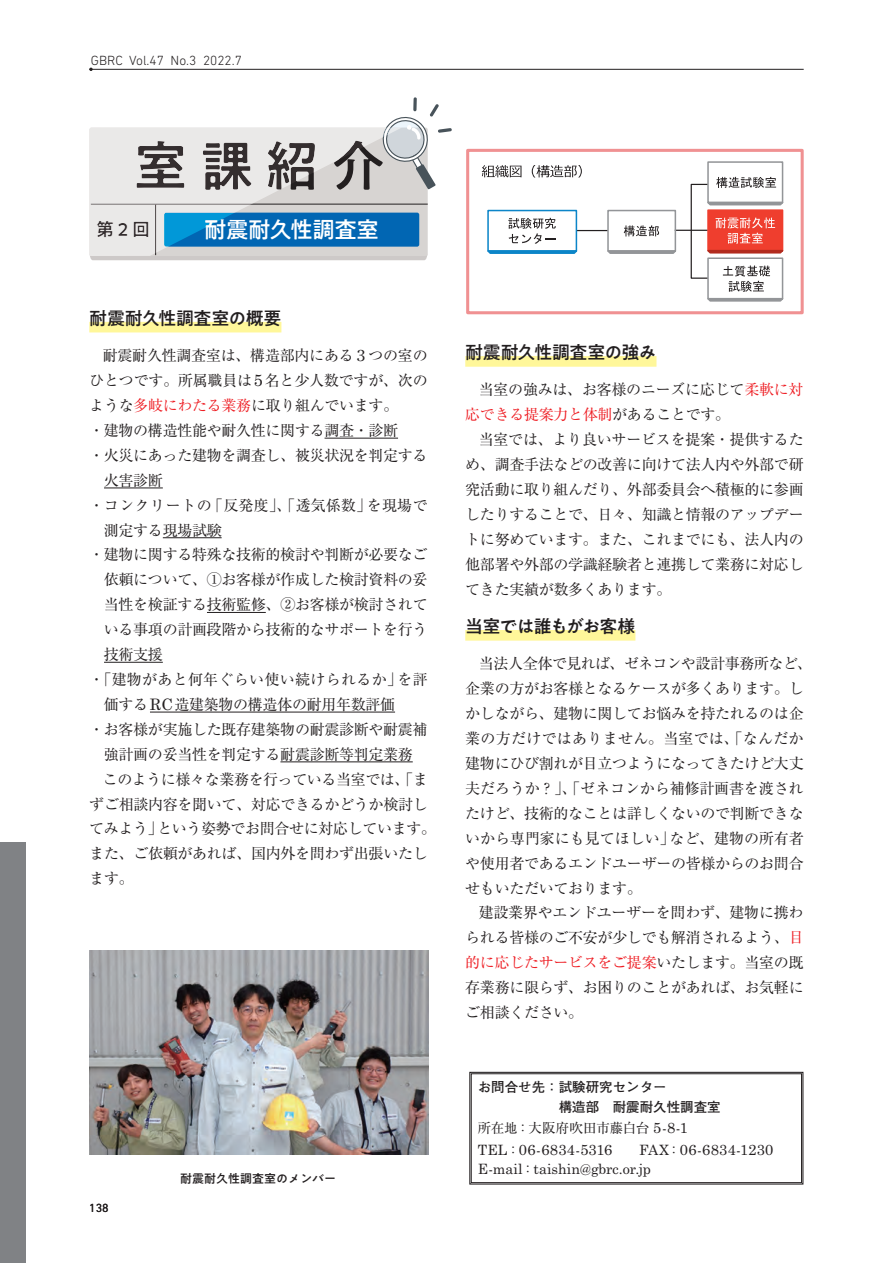
<style>
.page{position:relative;width:893px;height:1263px;background:#fff}
.page>*{position:absolute;margin:0;border:0;box-sizing:border-box;transform-origin:0 0}
.t1{font:500 54px "PA1 Gothic Std N";color:#231f20}
.t2{font:500 22.5px "PA1 Gothic Std N";letter-spacing:-.02em;color:#fff}
.t3{font:500 18px "PA1 Gothic Std N";letter-spacing:-.045em;color:#231f20}
.t4{font:500 18px "PA1 Gothic Std N";letter-spacing:-.02em;color:#231f20}
.t5{font:15px/24.9px "Ryumin Pr 6 N";letter-spacing:-.02em;color:#231f20}
.t6{font:15px "Ryumin Pr 6 N";letter-spacing:.03em;color:#231f20}
.t7{font:15px "Ryumin Pr 6 N";letter-spacing:.02em;color:#231f20}
.t8{font:14.85px "Century Schoolbook Pro";letter-spacing:.01em;color:#231f20}
.t9{font:14.1px "Century Schoolbook Pro";letter-spacing:.005em;color:#231f20}
.t10{font:700 13.5px/19.5px "Futo Go B101 Pr 6 N";color:#231f20}
.t11{font:300 13.5px "DIN Next LT Pro";color:#231f20}
.t12{font:13.5px "Ryumin Pr 6 N";letter-spacing:-.005em;color:#231f20}
.t13{font:500 12px "PA1 Gothic Std N";color:#231f20}
.t14{font:12px "DIN Next LT Pro";color:#231f20}
.s1{font-family:"Century Schoolbook Pro";font-size:16.5px}
.s2{color:#ee1d23}
.s3{font-family:"Century Schoolbook Pro";font-size:15.75px}
.s4{font-family:"Century Schoolbook Pro";font-size:14.85px}
.s5{font-family:"Century Schoolbook Pro";font-size:14.1px}
.s6{font-size:14.1px}
.s7{font-family:"Ryumin Pr 6 N";font-size:13.5px}
</style>
<div class="page">
<svg style="left:89px;top:97px;width:363px;height:163px"></svg>
<hr style="left:89px;top:69px;width:715px;height:1px;background:#231f20">
<div style="left:0;top:842px;width:26px;height:421px;background:#808285"></div>
<div style="left:465px;top:356px;width:191px;height:11px;background:#fff79a"></div>
<div style="left:465px;top:630px;width:170px;height:11px;background:#fff79a"></div>
<div style="left:89px;top:322px;width:192px;height:10px;background:#fff79a"></div>
<hr style="left:325px;top:438px;width:73px;height:1px;background:#231f20">
<hr style="left:104px;top:488px;width:59px;height:1px;background:#231f20">
<hr style="left:163px;top:537px;width:59px;height:1px;background:#231f20">
<hr style="left:207px;top:612px;width:59px;height:1px;background:#231f20">
<hr style="left:104px;top:662px;width:59px;height:1px;background:#231f20">
<hr style="left:150px;top:712px;width:245px;height:1px;background:#231f20">
<hr style="left:280px;top:761px;width:133px;height:1px;background:#231f20">
<div style="left:466px;top:149px;width:338px;height:165px;border:3px solid #f09192"></div>
<hr style="left:576px;top:230px;width:32px;height:1px;background:#231f20">
<svg style="left:624px;top:225px;width:35px;height:11px"></svg>
<hr style="left:675px;top:230px;width:33px;height:1px;background:#231f20">
<div style="left:691px;top:184px;width:17px;height:95px;border:1px solid #231f20"></div>
<svg style="left:482px;top:165px;width:39px;height:12px"></svg>
<svg style="left:532px;top:165px;width:50px;height:12px"></svg>
<div style="left:487px;top:210px;width:90px;height:42px;border:2px solid #0c85c8"></div>
<div style="left:607px;top:210px;width:69px;height:42px;border:2px solid #939598"></div>
<svg style="left:607px;top:249px;width:70px;height:5px"></svg>
<svg style="left:716px;top:177px;width:60px;height:11px"></svg>
<div style="left:707px;top:161px;width:76px;height:42px;border:2px solid #939598"></div>
<svg style="left:706px;top:201px;width:78px;height:6px"></svg>
<div style="left:707px;top:257px;width:76px;height:42px;border:2px solid #939598"></div>
<svg style="left:704px;top:266px;width:80px;height:36px"></svg>
<div style="left:708px;top:210px;width:74px;height:41px;background:#ef3e2e"></div>
<div style="left:707px;top:209px;width:76px;height:42px;border:2px solid #ef3e2e"></div>
<svg style="left:704px;top:217px;width:80px;height:38px"></svg>
<svg style="left:487px;top:218px;width:93px;height:36px"></svg>
<img style="left:89px;top:950px;width:339px;height:204px">
<svg style="left:469px;top:1071px;width:335px;height:114px"></svg>
<div style="left:471px;top:1073px;width:331px;height:110px;border:1px solid #231f20"></div>
<p class="t11" style="left:91px;top:52px;width:153px">GBRC Vol.47 No.3 2022.7</p>
<h1 class="t1" style="left:134px;top:134px;width:253px">室 課 紹 介</h1>
<p class="t3" style="left:96px;top:219px;width:55px">第２回</p>
<h2 class="t2" style="left:204px;top:216px;width:177px">耐震耐久性調査室</h2>
<p class="t4" style="left:89px;top:308px;width:194px">耐震耐久性調査室の概要</p>
<p class="t5" style="left:103px;top:342px;width:326px">耐震耐久性調査室は、構造部内にある３つの室の</p>
<p class="t5" style="left:89px;top:367px;width:340px">ひとつです。所属職員は<span class="s1">5</span>名と少人数ですが、次の</p>
<p class="t5" style="left:89px;top:392px;width:311px">ような<span class="s2">多岐にわたる業務</span>に取り組んでいます。</p>
<p class="t5" style="left:89px;top:417px;width:310px">・建物の構造性能や耐久性に関する調査・診断</p>
<p class="t5" style="left:89px;top:442px;width:340px">・火災にあった建物を調査し、被災状況を判定する</p>
<p class="t5" style="left:104px;top:467px;width:61px">火害診断</p>
<p class="t6" style="left:89px;top:493px;width:340px">・コンクリートの「反発度」、「透気係数」を現場で</p>
<p class="t5" style="left:104px;top:517px;width:119px">測定する現場試験</p>
<p class="t5" style="left:89px;top:542px;width:340px">・建物に関する特殊な技術的検討や判断が必要なご</p>
<p class="t5" style="left:104px;top:566px;width:325px">依頼について、①お客様が作成した検討資料の妥</p>
<p class="t5" style="left:104px;top:591px;width:325px">当性を検証する技術監修、②お客様が検討されて</p>
<p class="t5" style="left:104px;top:616px;width:325px">いる事項の計画段階から技術的なサポートを行う</p>
<p class="t5" style="left:104px;top:641px;width:61px">技術支援</p>
<p class="t7" style="left:89px;top:668px;width:340px">・「建物があと何年ぐらい使い続けられるか」を評</p>
<p class="t5" style="left:104px;top:691px;width:293px">価する<span class="s3">RC</span>造建築物の構造体の耐用年数評価</p>
<p class="t5" style="left:89px;top:716px;width:340px">・お客様が実施した既存建築物の耐震診断や耐震補</p>
<p class="t5" style="left:104px;top:741px;width:310px">強計画の妥当性を判定する耐震診断等判定業務</p>
<p class="t5" style="left:103px;top:766px;width:326px">このように様々な業務を行っている当室では、「ま</p>
<p class="t5" style="left:89px;top:791px;width:340px">ずご相談内容を聞いて、対応できるかどうか検討し</p>
<p class="t5" style="left:89px;top:815px;width:348px">てみよう」という姿勢でお問合せに対応しています。</p>
<p class="t5" style="left:89px;top:840px;width:340px">また、ご依頼があれば、国内外を問わず出張いたし</p>
<p class="t5" style="left:89px;top:865px;width:46px">ます。</p>
<p class="t14" style="left:89px;top:1201px;width:21px">138</p>
<p class="t13" style="left:180px;top:1172px;width:157px">耐震耐久性調査室のメンバー</p>
<p class="t3" style="left:465px;top:342px;width:193px">耐震耐久性調査室の強み</p>
<p class="t5" style="left:465px;top:377px;width:340px;text-indent:14px">当室の強みは、お客様のニーズに応じて<span class="s2">柔軟に対応できる提案力と体制</span>があることです。</p>
<p class="t5" style="left:465px;top:426px;width:340px;text-align:justify;text-indent:14px">当室では、より良いサービスを提案・提供するため、調査手法などの改善に向けて法人内や外部で研究活動に取り組んだり、外部委員会へ積極的に参画したりすることで、日々、知識と情報のアップデートに努めています。また、これまでにも、法人内の他部署や外部の学識経験者と連携して業務に対応してきた実績が数多くあります。</p>
<p class="t3" style="left:465px;top:616px;width:172px">当室では誰もがお客様</p>
<p class="t5" style="left:465px;top:650px;width:348px;text-indent:14px">当法人全体で見れば、ゼネコンや設計事務所など、企業の方がお客様となるケースが多くあります。しかしながら、建物に関してお悩みを持たれるのは企業の方だけではありません。当室では、「なんだか建物にひび割れが目立つようになってきたけど大丈夫だろうか？」、「ゼネコンから補修計画書を渡されたけど、技術的なことは詳しくないので判断できないから専門家にも見てほしい」など、建物の所有者や使用者であるエンドユーザーの皆様からのお問合せもいただいております。</p>
<p class="t5" style="left:465px;top:899px;width:340px;text-align:justify;text-indent:14px">建設業界やエンドユーザーを問わず、建物に携わられる皆様のご不安が少しでも解消されるよう、<span class="s2">目的に応じたサービスをご提案</span>いたします。当室の既存業務に限らず、お困りのことがあれば、お気軽にご相談ください。</p>
<p class="t10" style="left:559px;top:1077px;width:163px;text-indent:-81px">お問合せ先：試験研究センター<br>構造部　耐震耐久性調査室</p>
<p class="t12" style="left:478px;top:1118px;width:212px">所在地：大阪府吹田市藤白台 <span class="s4">5</span><span class="s5">-</span><span class="s4">8</span><span class="s5">-</span><span class="s4">1</span></p>
<p class="t8" style="left:478px;top:1140px;width:297px"><span class="s6">TEL</span><span class="s7">：</span>06<span class="s6">-</span>6834<span class="s6">-</span>5316<span class="s7">　　</span><span class="s6">FAX</span><span class="s7">：</span>06<span class="s6">-</span>6834<span class="s6">-</span>1230</p>
<p class="t9" style="left:478px;top:1160px;width:175px">E-mail<span class="s7">：</span>taishin@gbrc.or.jp</p>
</div>
